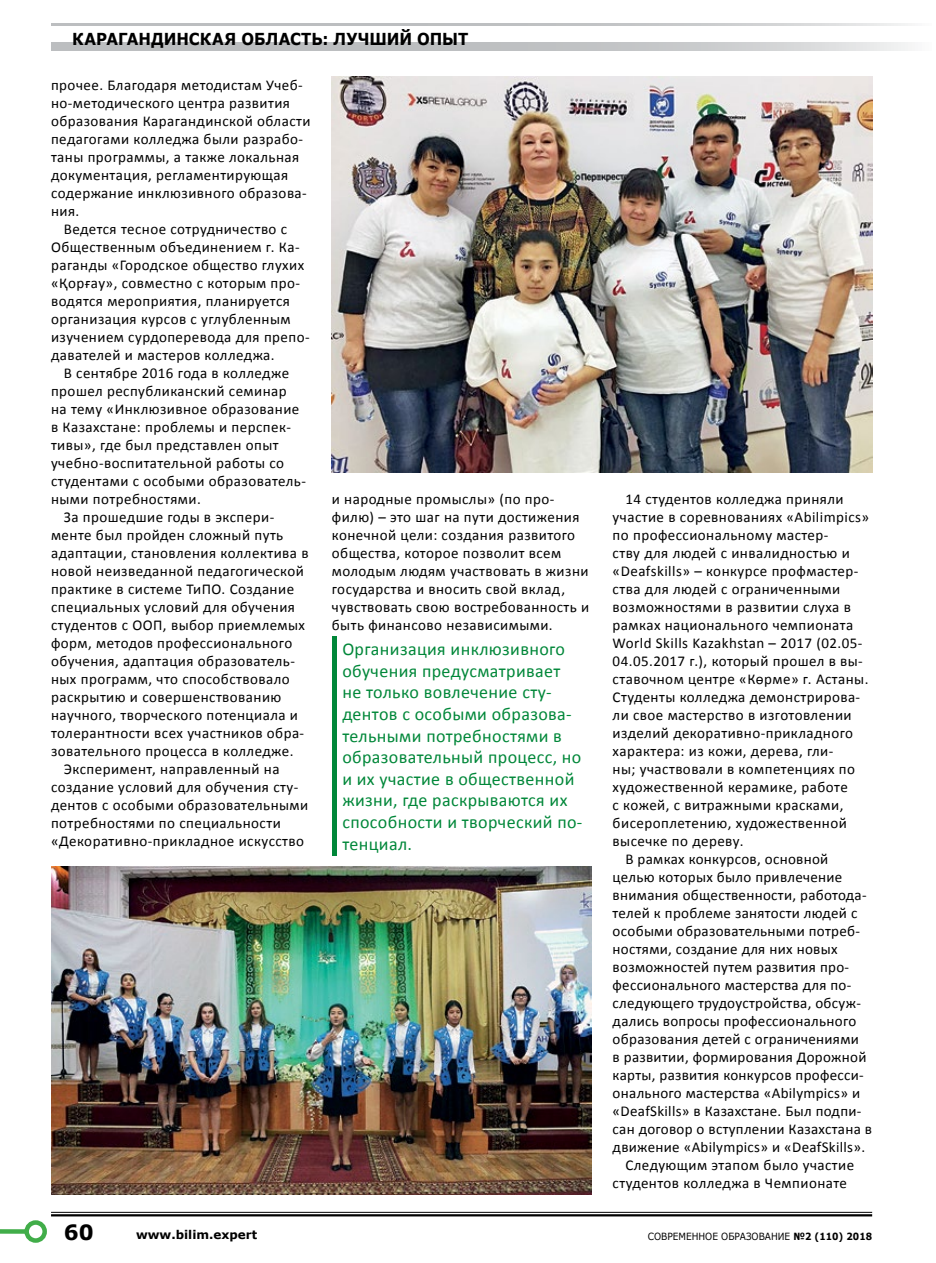
<style>
.page{position:relative;width:936px;height:1263px;background:#fff}
.page>*{position:absolute;margin:0;border:0;box-sizing:border-box;transform-origin:0 0}
.t1{font:700 21px "Verdana";color:#000}
.t2{font:18px/21.6px "Calibri";letter-spacing:.02em;color:#008739}
.t3{font:700 16.5px "Verdana";color:#000;scale:.91 1}
.t4{font:15px/18px "Calibri";letter-spacing:.03em;color:#000}
.t5{font:700 12px "Verdana";color:#000}
.t6{font:9.9px "Verdana";color:#000;scale:.91 1}
.s1{font-weight:700}
</style>
<div class="page">
<hr style="left:332px;top:636px;width:4px;height:220px;background:#008739">
<img style="left:51px;top:866px;width:540px;height:329px">
<img style="left:332px;top:77px;width:540px;height:395px">
<hr style="left:51px;top:1212px;width:821px;height:1px;background:#000">
<hr style="left:51px;top:1214px;width:821px;height:2px;background:#000">
<svg style="left:51px;top:43px;width:857px;height:8px;background:#c5c6c8"></svg>
<div style="left:0;top:1229px;width:27px;height:5px;background:#41ad49"></div>
<div style="left:24px;top:1220px;width:23px;height:23px;border:4px solid #41ad49;border-radius:50%"></div>
<hr style="left:51px;top:23px;width:880px;height:3px;background:#bcbec0">
<p class="t3" style="left:72px;top:27px;width:437px">КАРАГАНДИНСКАЯ ОБЛАСТЬ: ЛУЧШИЙ ОПЫТ</p>
<p class="t4" style="left:51px;top:76px;width:253px">прочее. Благодаря методистам Учеб-</p>
<p class="t4" style="left:51px;top:94px;width:240px">но-методического центра развития</p>
<p class="t4" style="left:51px;top:112px;width:261px">образования Карагандинской области</p>
<p class="t4" style="left:51px;top:130px;width:253px">педагогами колледжа были разрабо-</p>
<p class="t4" style="left:51px;top:148px;width:250px">таны программы, а также локальная</p>
<p class="t4" style="left:51px;top:166px;width:239px">документация, регламентирующая</p>
<p class="t4" style="left:51px;top:184px;width:257px">содержание инклюзивного образова-</p>
<p class="t4" style="left:51px;top:202px;width:30px">ния.</p>
<p class="t4" style="left:64px;top:220px;width:225px">Ведется тесное сотрудничество с</p>
<p class="t4" style="left:51px;top:238px;width:250px">Общественным объединением г. Ка-</p>
<p class="t4" style="left:51px;top:256px;width:255px">раганды «Городское общество глухих</p>
<p class="t4" style="left:51px;top:274px;width:250px">«Қорғау», совместно с которым про-</p>
<p class="t4" style="left:51px;top:292px;width:240px">водятся мероприятия, планируется</p>
<p class="t4" style="left:51px;top:310px;width:241px">организация курсов с углубленным</p>
<p class="t4" style="left:51px;top:328px;width:260px">изучением сурдоперевода для препо-</p>
<p class="t4" style="left:51px;top:346px;width:225px">давателей и мастеров колледжа.</p>
<p class="t4" style="left:64px;top:364px;width:227px">В сентябре 2016 года в колледже</p>
<p class="t4" style="left:51px;top:382px;width:237px">прошел республиканский семинар</p>
<p class="t4" style="left:51px;top:400px;width:250px">на тему «Инклюзивное образование</p>
<p class="t4" style="left:51px;top:418px;width:241px">в Казахстане: проблемы и перспек-</p>
<p class="t4" style="left:51px;top:436px;width:229px">тивы», где был представлен опыт</p>
<p class="t4" style="left:51px;top:454px;width:234px">учебно-воспитательной работы со</p>
<p class="t4" style="left:51px;top:472px;width:256px">студентами с особыми образователь-</p>
<p class="t4" style="left:51px;top:490px;width:151px">ными потребностями.</p>
<p class="t4" style="left:64px;top:508px;width:212px">За прошедшие годы в экспери-</p>
<p class="t4" style="left:51px;top:526px;width:234px">менте был пройден сложный путь</p>
<p class="t4" style="left:51px;top:544px;width:259px">адаптации, становления коллектива в</p>
<p class="t4" style="left:51px;top:562px;width:254px">новой неизведанной педагогической</p>
<p class="t4" style="left:51px;top:580px;width:244px">практике в системе ТиПО. Создание</p>
<p class="t4" style="left:51px;top:598px;width:245px">специальных условий для обучения</p>
<p class="t4" style="left:51px;top:616px;width:255px">студентов с ООП, выбор приемлемых</p>
<p class="t4" style="left:51px;top:634px;width:243px">форм, методов профессионального</p>
<p class="t4" style="left:51px;top:652px;width:245px">обучения, адаптация образователь-</p>
<p class="t4" style="left:51px;top:670px;width:240px">ных программ, что способствовало</p>
<p class="t4" style="left:51px;top:688px;width:232px">раскрытию и совершенствованию</p>
<p class="t4" style="left:51px;top:706px;width:248px">научного, творческого потенциала и</p>
<p class="t4" style="left:51px;top:724px;width:255px">толерантности всех участников обра-</p>
<p class="t4" style="left:51px;top:742px;width:244px">зовательного процесса в колледже.</p>
<p class="t4" style="left:64px;top:760px;width:217px">Эксперимент, направленный на</p>
<p class="t4" style="left:51px;top:778px;width:249px">создание условий для обучения сту-</p>
<p class="t4" style="left:51px;top:796px;width:259px">дентов с особыми образовательными</p>
<p class="t4" style="left:51px;top:814px;width:231px">потребностями по специальности</p>
<p class="t4" style="left:51px;top:832px;width:254px">«Декоративно-прикладное искусство</p>
<p class="t4" style="left:332px;top:490px;width:259px">и народные промыслы» (по про&shy;филю) – это шаг на пути достижения конечной цели: создания развитого общества, которое позволит всем молодым людям участвовать в жизни государства и вносить свой вклад, чувствовать свою востребованность и быть финансово независимыми.</p>
<p class="t4" style="left:625px;top:490px;width:220px">14 студентов колледжа приняли</p>
<p class="t4" style="left:612px;top:508px;width:258px">участие в соревнованиях «Аbilimpics»</p>
<p class="t4" style="left:612px;top:526px;width:217px">по профессиональному мастер-</p>
<p class="t4" style="left:612px;top:544px;width:239px">ству для людей с инвалидностью и</p>
<p class="t4" style="left:612px;top:562px;width:247px">«Deafskills» – конкурсе профмастер-</p>
<p class="t4" style="left:612px;top:580px;width:229px">ства для людей с ограниченными</p>
<p class="t4" style="left:612px;top:598px;width:240px">возможностями в развитии слуха в</p>
<p class="t4" style="left:612px;top:616px;width:242px">рамках национального чемпионата</p>
<p class="t4" style="left:612px;top:634px;width:251px">World Skills Kazakhstan – 2017 (02.05-</p>
<p class="t4" style="left:612px;top:652px;width:252px">04.05.2017 г.), который прошел в вы-</p>
<p class="t4" style="left:612px;top:670px;width:257px">ставочном центре «Көрме» г. Астаны.</p>
<p class="t4" style="left:612px;top:688px;width:249px">Студенты колледжа демонстрирова-</p>
<p class="t4" style="left:612px;top:706px;width:240px">ли свое мастерство в изготовлении</p>
<p class="t4" style="left:612px;top:724px;width:242px">изделий декоративно-прикладного</p>
<p class="t4" style="left:612px;top:742px;width:222px">характера: из кожи, дерева, гли-</p>
<p class="t4" style="left:612px;top:760px;width:244px">ны; участвовали в компетенциях по</p>
<p class="t4" style="left:612px;top:778px;width:237px">художественной керамике, работе</p>
<p class="t4" style="left:612px;top:796px;width:232px">с кожей, с витражными красками,</p>
<p class="t4" style="left:612px;top:814px;width:236px">бисероплетению, художественной</p>
<p class="t4" style="left:612px;top:832px;width:132px">высечке по дереву.</p>
<p class="t4" style="left:625px;top:850px;width:204px">В рамках конкурсов, основной</p>
<p class="t4" style="left:612px;top:868px;width:231px">целью которых было привлечение</p>
<p class="t4" style="left:612px;top:886px;width:255px">внимания общественности, работода-</p>
<p class="t4" style="left:612px;top:904px;width:246px">телей к проблеме занятости людей с</p>
<p class="t4" style="left:612px;top:922px;width:249px">особыми образовательными потреб-</p>
<p class="t4" style="left:612px;top:940px;width:226px">ностями, создание для них новых</p>
<p class="t4" style="left:612px;top:958px;width:238px">возможностей путем развития про-</p>
<p class="t4" style="left:612px;top:976px;width:240px">фессионального мастерства для по-</p>
<p class="t4" style="left:612px;top:994px;width:250px">следующего трудоустройства, обсуж-</p>
<p class="t4" style="left:612px;top:1012px;width:245px">дались вопросы профессионального</p>
<p class="t4" style="left:612px;top:1030px;width:248px">образования детей с ограничениями</p>
<p class="t4" style="left:612px;top:1048px;width:255px">в развитии, формирования Дорожной</p>
<p class="t4" style="left:612px;top:1066px;width:252px">карты, развития конкурсов професси-</p>
<p class="t4" style="left:612px;top:1084px;width:249px">онального мастерства «Abilympics» и</p>
<p class="t4" style="left:612px;top:1102px;width:250px">«DeafSkills» в Казахстане. Был подпи-</p>
<p class="t4" style="left:612px;top:1120px;width:261px">сан договор о вступлении Казахстана в</p>
<p class="t4" style="left:612px;top:1138px;width:254px">движение «Abilympics» и «DeafSkills».</p>
<p class="t4" style="left:625px;top:1156px;width:230px">Следующим этапом было участие</p>
<p class="t4" style="left:612px;top:1174px;width:236px">студентов колледжа в Чемпионате</p>
<p class="t2" style="left:342px;top:638px;width:241px">Организация инклюзивного обучения предусматривает не только вовлечение сту&shy;дентов с особыми образова&shy;тельными потребностями в образовательный процесс, но и их участие в общественной жизни, где раскрываются их способности и творческий по&shy;тенциал.</p>
<h1 class="t1" style="left:64px;top:1217px;width:31px">60</h1>
<p class="t5" style="left:136px;top:1226px;width:123px">www.bilim.expert</p>
<p class="t6" style="left:647px;top:1229px;width:248px">СОВРЕМЕННОЕ ОБРАЗОВАНИЕ <span class="s1">№2 (110) 2018</span></p>
</div>
